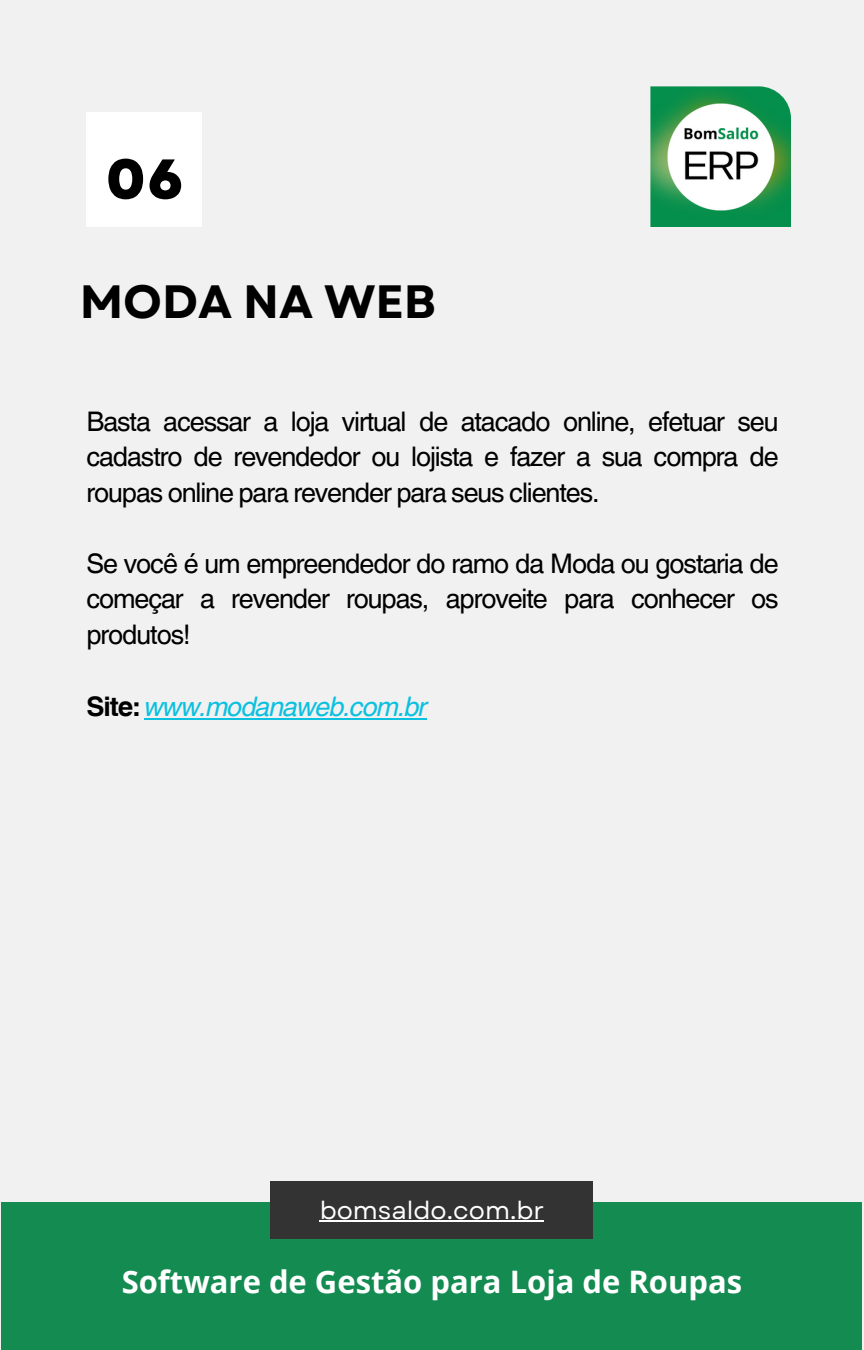
<style>
.page{position:relative;width:864px;height:1350px;background:#f1f1f1}
.page>*{position:absolute;margin:0;border:0;box-sizing:border-box;transform-origin:0 0}
.t1{font:800 55.8px "Garet";color:#000}
.t2{font:700 46.57px "Garet";color:#000}
.t3{font:700 31.05px "Open Sans";color:#fff}
.t4{font:27px/35.6px "Helvetica World";letter-spacing:-.04em;color:#000;text-align:justify}
.t5{font:italic 27px "Helvetica World";letter-spacing:-.04em;color:#0cc0df}
.t6{font:24.75px "Garet";color:#fff}
.s1{font-weight:700;font-style:normal;color:#000}
</style>
<div class="page">
<div style="left:86px;top:112px;width:115px;height:115px;background:#fff"></div>
<div style="left:2px;top:1203px;width:860px;height:147px;background:#138b51"></div>
<div style="left:271px;top:1182px;width:322px;height:57px;background:#333"></div>
<hr style="left:320px;top:1220px;width:224px;height:2px;background:#fff">
<img style="left:650px;top:86px;width:141px;height:141px">
<hr style="left:144px;top:718px;width:282px;height:2px;background:#0cc0df">
<h1 class="t1" style="left:106px;top:139px;width:79px">06</h1>
<h2 class="t2" style="left:80px;top:268px;width:358px">MODA NA WEB</h2>
<p class="t4" style="left:86px;top:404px;width:694px">Basta acessar a loja virtual de atacado online, efetuar seu cadastro de revendedor ou lojista e fazer a sua compra de roupas online para revender para seus clientes.</p>
<p class="t4" style="left:86px;top:546px;width:694px">Se você é um empreendedor do ramo da Moda ou gostaria de começar a revender roupas, aproveite para conhecer os produtos!</p>
<p class="t5" style="left:86px;top:685px;width:342px"><span class="s1">Site:</span> www.modanaweb.com.br</p>
<p class="t6" style="left:320px;top:1192px;width:226px">bomsaldo.com.br</p>
<p class="t3" style="left:122px;top:1259px;width:622px">Software de Gestão para Loja de Roupas</p>
</div>
